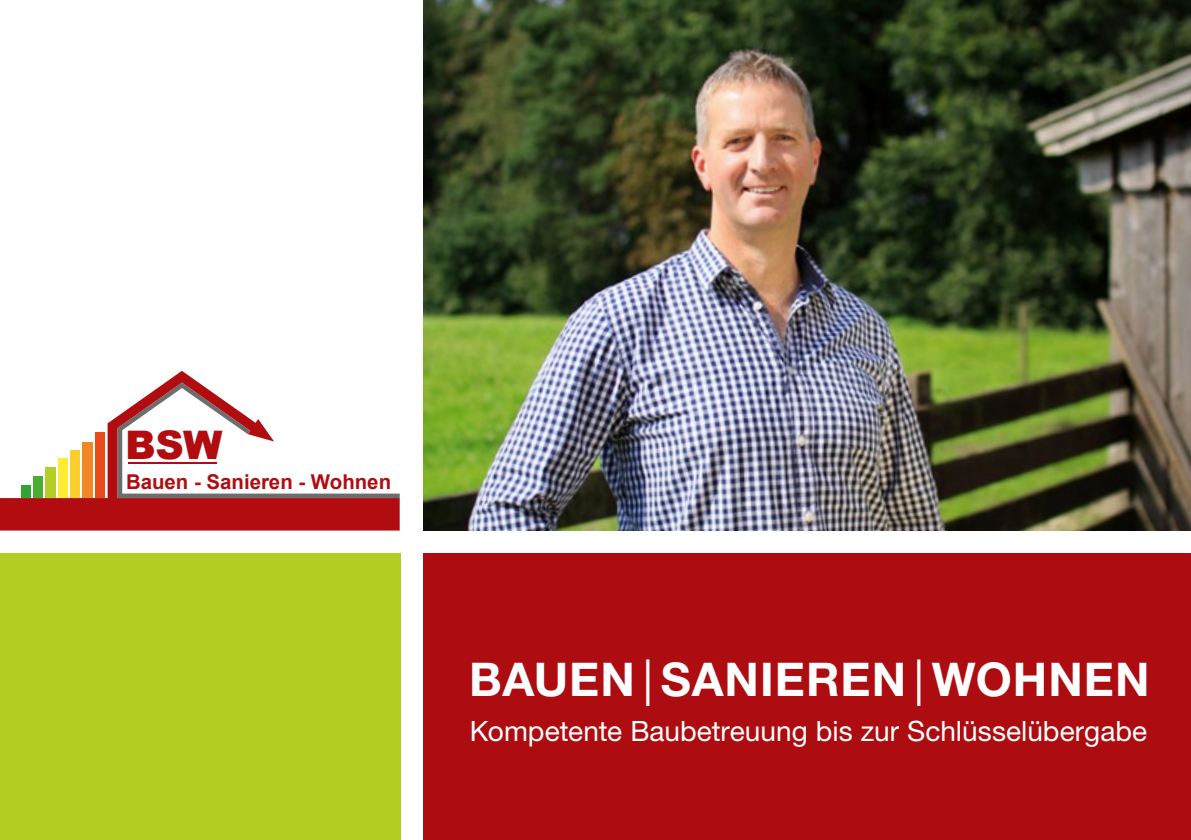
<style>
.page{position:relative;width:1191px;height:840px;background:#fff}
.page>*{position:absolute;margin:0;border:0;box-sizing:border-box;transform-origin:0 0}
.t1{font:700 46.4px "Helvetica Neue LT Pro";letter-spacing:.02em;color:#fff}
.t2{font:900 39.4px "Arial";color:#b10d11}
.t3{font:28px "Helvetica Neue LT Pro";color:#fff}
.t4{font:700 20.4px "Arial";color:#b10d11}
.s1{font-weight:400}
</style>
<div class="page">
<svg style="left:0;top:371px;width:400px;height:159px"></svg>
<hr style="left:128px;top:461px;width:88px;height:2px;background:#b10d11">
<img style="left:423px;top:0;width:768px;height:530px">
<div style="left:0;top:553px;width:401px;height:286px;background:#b4cd22"></div>
<div style="left:423px;top:553px;width:768px;height:286px;background:#ad0d11"></div>
<h2 class="t2" style="left:125px;top:415px;width:99px">BSW</h2>
<p class="t4" style="left:126px;top:468px;width:267px">Bauen - Sanieren - Wohnen</p>
<h1 class="t1" style="left:469px;top:650px;width:682px">BAUEN <span class="s1">|</span> SANIEREN <span class="s1">|</span> WOHNEN</h1>
<p class="t3" style="left:470px;top:713px;width:679px">Kompetente Baubetreuung bis zur Schlüsselübergabe</p>
</div>
